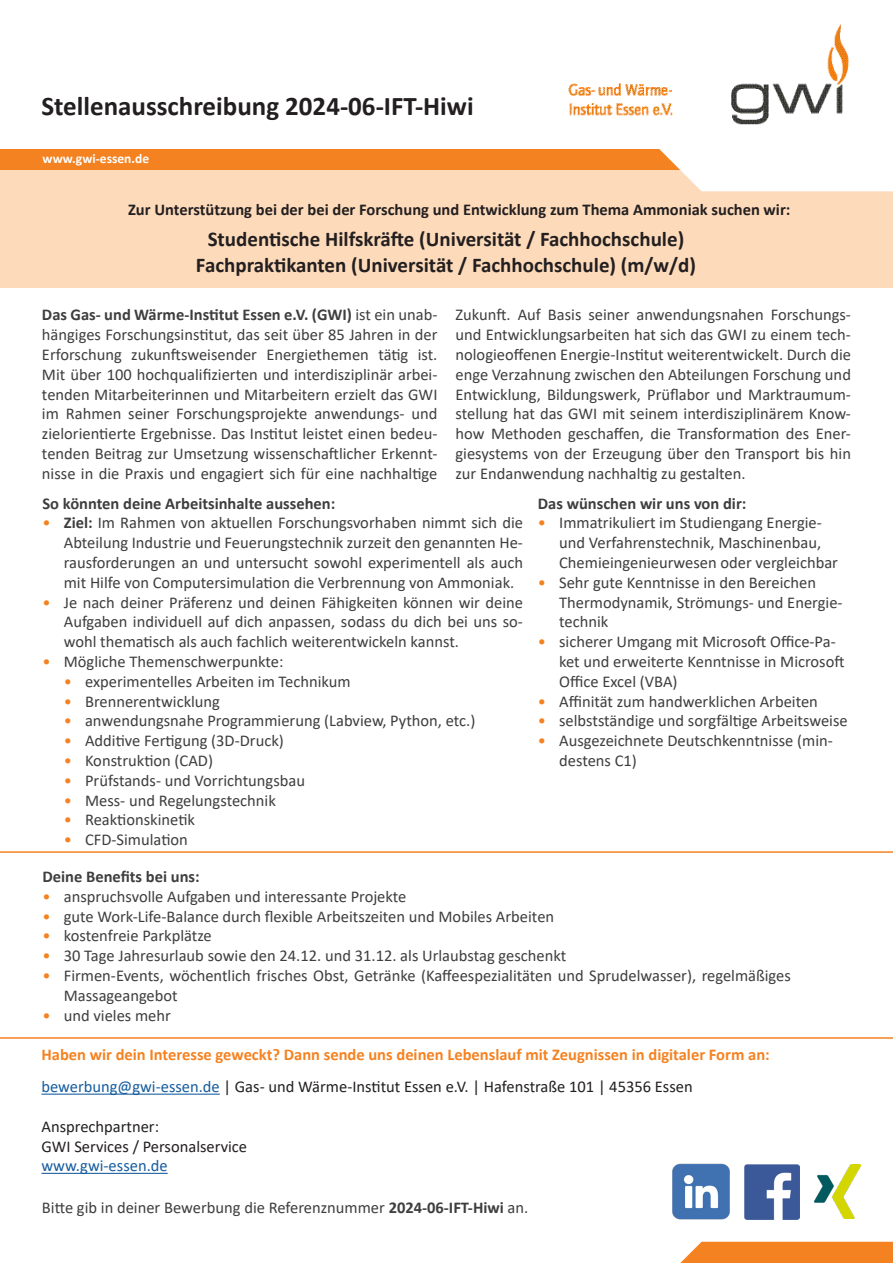
<style>
.page{position:relative;width:893px;height:1263px;background:#fff}
.page>*{position:absolute;margin:0;border:0;box-sizing:border-box;transform-origin:0 0}
.Ü1{font:700 27px "Calibri";color:#231f20}
.ft{font:700 21px "Calibri";color:#231f20}
.ft-2{font:16.5px/19.8px "Calibri";color:#3e3e3f}
.Ansprechpartner{font:16.5px "Calibri";color:#231f20}
.Ü_orange{font:700 16.5px "Calibri";color:#f58220}
.ft-3{font:700 16.5px "Calibri";color:#3e3e3f}
.ft-4{font:700 16.5px "Calibri";color:#231f20}
.Ansprechpartner-2{font:16.5px "Calibri";color:#175d9e}
.t1{font:700 13.5px "Calibri";color:#fff}
.s1{font-weight:700}
.s2{color:#f58220}
.s3{color:#175d9e}
</style>
<div class="page">
<div style="left:680px;top:1242px;width:213px;height:21px;background:#f58220"></div>
<img style="left:731px;top:24px;width:118px;height:100px">
<img style="left:568px;top:83px;width:105px;height:33px">
<div style="left:0;top:170px;width:893px;height:118px;background:#fddaba"></div>
<svg style="left:0;top:124px;width:893px;height:67px"></svg>
<img style="left:672px;top:1163px;width:58px;height:57px">
<img style="left:744px;top:1165px;width:55px;height:54px">
<img style="left:815px;top:1165px;width:45px;height:53px">
<svg style="left:0;top:851px;width:893px;height:188px"></svg>
<hr style="left:41px;top:1093px;width:179px;height:2px;background:#175d9e">
<hr style="left:41px;top:1173px;width:127px;height:1px;background:#175d9e">
<p class="Ü1" style="left:41px;top:87px;width:434px">Stellenausschreibung 2024-06-IFT-Hiwi</p>
<p class="t1" style="left:43px;top:149px;width:108px">www.gwi-essen.de</p>
<p class="ft-4" style="left:128px;top:198px;width:664px">Zur Unterstützung bei der bei der Forschung und Entwicklung zum Thema Ammoniak suchen wir:</p>
<p class="ft" style="left:208px;top:225px;width:478px">Studentische Hilfskräfte (Universität / Fachhochschule)</p>
<p class="ft" style="left:196px;top:250px;width:502px">Fachpraktikanten (Universität / Fachhochschule) (m/w/d)</p>
<p class="ft-2" style="left:42px;top:305px;width:397px;text-align:justify"><span class="s1">Das Gas- und Wärme-Institut Essen e.V. (GWI)</span> ist ein unab&shy;hängiges Forschungsinstitut, das seit über 85 Jahren in der Erforschung zukunftsweisender Energiethemen tätig ist.<br>Mit über 100 hochqualifizierten und interdisziplinär arbei&shy;tenden Mitarbeiterinnen und Mitarbeitern erzielt das GWI im Rahmen seiner Forschungsprojekte anwendungs- und zielorientierte Ergebnisse. Das Institut leistet einen bedeu&shy;tenden Beitrag zur Umsetzung wissenschaftlicher Erkennt&shy;nisse in die Praxis und engagiert sich für eine nachhaltige</p>
<p class="ft-2" style="left:455px;top:305px;width:397px;text-align:justify">Zukunft. Auf Basis seiner anwendungsnahen Forschungs&shy;und Entwicklungsarbeiten hat sich das GWI zu einem tech&shy;nologieoffenen Energie-Institut weiterentwickelt. Durch die enge Verzahnung zwischen den Abteilungen Forschung und Entwicklung, Bildungswerk, Prüflabor und Marktraumum&shy;stellung hat das GWI mit seinem interdisziplinärem Know&shy;how Methoden geschaffen, die Transformation des Ener&shy;giesystems von der Erzeugung über den Transport bis hin zur Endanwendung nachhaltig zu gestalten.</p>
<p class="ft-3" style="left:43px;top:491px;width:294px">So könnten deine Arbeitsinhalte aussehen:</p>
<p class="ft-2" style="left:64px;top:513px;width:461px;text-align:justify;text-indent:-21px"><span class="s2">•</span> <span class="s1">Ziel:</span> Im Rahmen von aktuellen Forschungsvorhaben nimmt sich die Abteilung Industrie und Feuerungstechnik zurzeit den genannten He&shy;rausforderungen an und untersucht sowohl experimentell als auch mit Hilfe von Computersimulation die Verbrennung von Ammoniak.</p>
<p class="ft-2" style="left:64px;top:592px;width:461px;text-align:justify;text-indent:-21px"><span class="s2">•</span> Je nach deiner Präferenz und deinen Fähigkeiten können wir deine Aufgaben individuell auf dich anpassen, sodass du dich bei uns so&shy;wohl thematisch als auch fachlich weiterentwickeln kannst.</p>
<p class="ft-2" style="left:43px;top:651px;width:242px"><span class="s2">•</span> Mögliche Themenschwerpunkte:</p>
<p class="ft-2" style="left:64px;top:671px;width:288px"><span class="s2">•</span> experimentelles Arbeiten im Technikum</p>
<p class="ft-2" style="left:64px;top:691px;width:158px"><span class="s2">•</span> Brennerentwicklung</p>
<p class="ft-2" style="left:64px;top:711px;width:413px"><span class="s2">•</span> anwendungsnahe Programmierung (Labview, Python, etc.)</p>
<p class="ft-2" style="left:64px;top:730px;width:222px"><span class="s2">•</span> Additive Fertigung (3D-Druck)</p>
<p class="ft-2" style="left:64px;top:750px;width:151px"><span class="s2">•</span> Konstruktion (CAD)</p>
<p class="ft-2" style="left:64px;top:770px;width:243px"><span class="s2">•</span> Prüfstands- und Vorrichtungsbau</p>
<p class="ft-2" style="left:64px;top:790px;width:214px"><span class="s2">•</span> Mess- und Regelungstechnik</p>
<p class="ft-2" style="left:64px;top:810px;width:133px"><span class="s2">•</span> Reaktionskinetik</p>
<p class="ft-2" style="left:64px;top:829px;width:126px"><span class="s2">•</span> CFD-Simulation</p>
<p class="ft-3" style="left:538px;top:491px;width:210px">Das wünschen wir uns von dir:</p>
<p class="ft-2" style="left:559px;top:513px;width:280px;text-indent:-21px"><span class="s2">•</span> Immatrikuliert im Studiengang Energie&shy;und Verfahrenstechnik, Maschinenbau,<br>Chemieingenieurwesen oder vergleichbar</p>
<p class="ft-2" style="left:559px;top:572px;width:285px;text-indent:-21px"><span class="s2">•</span> Sehr gute Kenntnisse in den Bereichen<br>Thermodynamik, Strömungs- und Energie&shy;technik</p>
<p class="ft-2" style="left:559px;top:631px;width:287px;text-indent:-21px"><span class="s2">•</span> sicherer Umgang mit Microsoft Office-Pa&shy;ket und erweiterte Kenntnisse in Microsoft<br>Office Excel (VBA)</p>
<p class="ft-2" style="left:538px;top:691px;width:281px"><span class="s2">•</span> Affinität zum handwerklichen Arbeiten</p>
<p class="ft-2" style="left:538px;top:711px;width:311px"><span class="s2">•</span> selbstständige und sorgfältige Arbeitsweise</p>
<p class="ft-2" style="left:559px;top:730px;width:275px;text-indent:-21px"><span class="s2">•</span> Ausgezeichnete Deutschkenntnisse (min&shy;destens C1)</p>
<p class="ft-3" style="left:43px;top:865px;width:159px">Deine Benefits bei uns:</p>
<p class="ft-2" style="left:43px;top:886px;width:365px"><span class="s2">•</span> anspruchsvolle Aufgaben und interessante Projekte</p>
<p class="ft-2" style="left:43px;top:906px;width:513px"><span class="s2">•</span> gute Work-Life-Balance durch flexible Arbeitszeiten und Mobiles Arbeiten</p>
<p class="ft-2" style="left:43px;top:926px;width:171px"><span class="s2">•</span> kostenfreie Parkplätze</p>
<p class="ft-2" style="left:43px;top:945px;width:525px"><span class="s2">•</span> 30 Tage Jahresurlaub sowie den 24.12. und 31.12. als Urlaubstag geschenkt</p>
<p class="ft-2" style="left:64px;top:965px;width:729px;text-indent:-21px"><span class="s2">•</span> Firmen-Events, wöchentlich frisches Obst, Getränke (Kaffeespezialitäten und Sprudelwasser), regelmäßiges<br>Massageangebot</p>
<p class="ft-2" style="left:43px;top:1005px;width:130px"><span class="s2">•</span> und vieles mehr</p>
<p class="Ü_orange" style="left:41px;top:1042px;width:730px">Haben wir dein Interesse geweckt? Dann sende uns deinen Lebenslauf mit Zeugnissen in digitaler Form an:</p>
<p class="Ansprechpartner" style="left:41px;top:1075px;width:653px"><span class="s3">bewerbung@gwi-essen.de</span> | Gas- und Wärme-Institut Essen e.V. | Hafenstraße 101 | 45356 Essen</p>
<p class="Ansprechpartner" style="left:41px;top:1115px;width:119px">Ansprechpartner:</p>
<p class="Ansprechpartner" style="left:41px;top:1135px;width:207px">GWI Services / Personalservice</p>
<p class="Ansprechpartner-2" style="left:41px;top:1154px;width:128px">www.gwi-essen.de</p>
<p class="ft-2" style="left:42px;top:1197px;width:488px">Bitte gib in deiner Bewerbung die Referenznummer <span class="s1">2024-06-IFT-Hiwi</span> an.</p>
</div>
